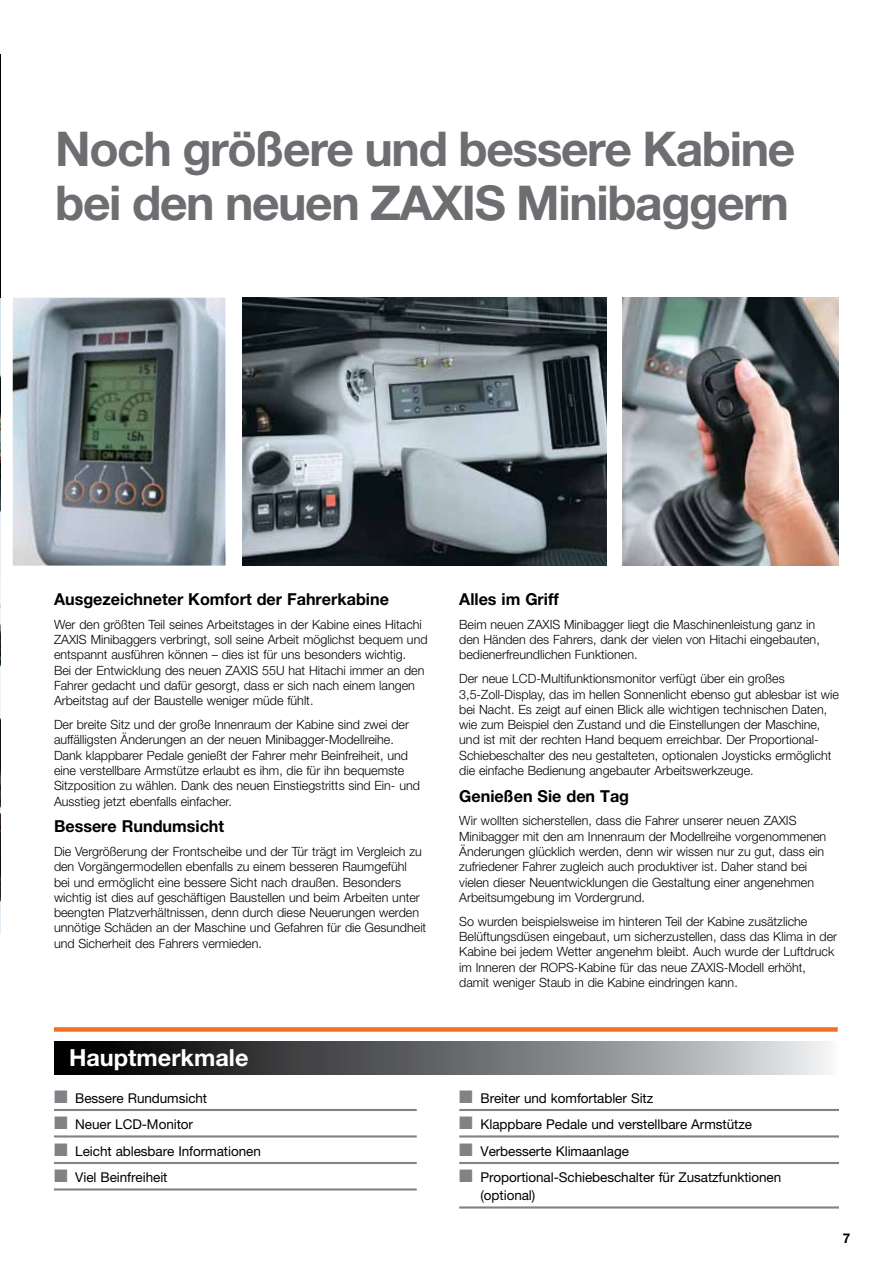
<style>
.page{position:relative;width:893px;height:1263px;background:#fff}
.page>*{position:absolute;margin:0;border:0;box-sizing:border-box;transform-origin:0 0}
.t1{font:700 48px/54.4px "Helvetica Neue LT Pro";letter-spacing:-.03em;color:#6d6e71}
.t2{font:700 23.55px "Helvetica Neue LT Pro";color:#fff}
.t3{font:700 16.5px "Helvetica Neue LT Pro";color:#000}
.t4{font:13.5px/18px "Helvetica Neue LT Pro";letter-spacing:-.005em;color:#000}
.t5{font:700 13.5px "Helvetica Neue LT Pro";color:#000}
.t6{font:300 12.75px/15.3px "Helvetica Neue LT Pro";color:#000}
.s1{color:#808285}
</style>
<div class="page">
<div style="left:54px;top:1027px;width:784px;height:5px;background:#f36f21"></div>
<img style="left:0;top:298px;width:1px;height:635px">
<img style="left:13px;top:298px;width:212px;height:268px">
<img style="left:242px;top:298px;width:364px;height:268px">
<img style="left:622px;top:298px;width:216px;height:268px">
<svg style="left:54px;top:1041px;width:775px;height:34px;background:#68696b"></svg>
<hr style="left:0;top:54px;width:1px;height:244px;background:#000">
<hr style="left:54px;top:1109px;width:363px;height:2px;background:#808285">
<hr style="left:54px;top:1135px;width:363px;height:2px;background:#808285">
<hr style="left:54px;top:1162px;width:363px;height:2px;background:#808285">
<hr style="left:54px;top:1188px;width:363px;height:2px;background:#808285">
<hr style="left:459px;top:1109px;width:380px;height:2px;background:#808285">
<hr style="left:459px;top:1135px;width:380px;height:2px;background:#808285">
<hr style="left:459px;top:1162px;width:380px;height:2px;background:#808285">
<hr style="left:459px;top:1206px;width:380px;height:2px;background:#808285">
<h1 class="t1" style="left:55px;top:120px;width:741px">Noch größere und bessere Kabine bei den neuen ZAXIS Minibaggern</h1>
<p class="t3" style="left:54px;top:589px;width:336px">Ausgezeichneter Komfort der Fahrerkabine</p>
<p class="t6" style="left:54px;top:616px;width:375px">Wer den größten Teil seines Arbeitstages in der Kabine eines Hitachi ZAXIS Minibaggers verbringt, soll seine Arbeit möglichst bequem und entspannt ausführen können – dies ist für uns besonders wichtig.<br>Bei der Entwicklung des neuen ZAXIS 55U hat Hitachi immer an den Fahrer gedacht und dafür gesorgt, dass er sich nach einem langen Arbeitstag auf der Baustelle weniger müde fühlt.</p>
<p class="t6" style="left:54px;top:717px;width:367px">Der breite Sitz und der große Innenraum der Kabine sind zwei der auffälligsten Änderungen an der neuen Minibagger-Modellreihe.<br>Dank klappbarer Pedale genießt der Fahrer mehr Beinfreiheit, und eine verstellbare Armstütze erlaubt es ihm, die für ihn bequemste Sitzposition zu wählen. Dank des neuen Einstiegstritts sind Ein- und Ausstieg jetzt ebenfalls einfacher.</p>
<p class="t3" style="left:54px;top:816px;width:172px">Bessere Rundumsicht</p>
<p class="t6" style="left:54px;top:843px;width:374px">Die Vergrößerung der Frontscheibe und der Tür trägt im Vergleich zu den Vorgängermodellen ebenfalls zu einem besseren Raumgefühl<br>bei und ermöglicht eine bessere Sicht nach draußen. Besonders wichtig ist dies auf geschäftigen Baustellen und beim Arbeiten unter beengten Platzverhältnissen, denn durch diese Neuerungen werden unnötige Schäden an der Maschine und Gefahren für die Gesundheit und Sicherheit des Fahrers vermieden.</p>
<h2 class="t2" style="left:69px;top:1043px;width:181px">Hauptmerkmale</h2>
<p class="t4" style="left:54px;top:1088px;width:155px"><span class="s1">■</span> Bessere Rundumsicht</p>
<p class="t4" style="left:54px;top:1115px;width:141px"><span class="s1">■</span> Neuer LCD-Monitor</p>
<p class="t4" style="left:54px;top:1141px;width:208px"><span class="s1">■</span> Leicht ablesbare Informationen</p>
<p class="t4" style="left:54px;top:1168px;width:115px"><span class="s1">■</span> Viel Beinfreiheit</p>
<p class="t3" style="left:459px;top:589px;width:101px">Alles im Griff</p>
<p class="t6" style="left:459px;top:616px;width:362px">Beim neuen ZAXIS Minibagger liegt die Maschinenleistung ganz in den Händen des Fahrers, dank der vielen von Hitachi eingebauten, bedienerfreundlichen Funktionen.</p>
<p class="t6" style="left:459px;top:671px;width:381px">Der neue LCD-Multifunktionsmonitor verfügt über ein großes 3,5-Zoll-Display, das im hellen Sonnenlicht ebenso gut ablesbar ist wie bei Nacht. Es zeigt auf einen Blick alle wichtigen technischen Daten, wie zum Beispiel den Zustand und die Einstellungen der Maschine, und ist mit der rechten Hand bequem erreichbar. Der Proportional-Schiebeschalter des neu gestalteten, optionalen Joysticks ermöglicht die einfache Bedienung angebauter Arbeitswerkzeuge.</p>
<p class="t3" style="left:459px;top:785px;width:171px">Genießen Sie den Tag</p>
<p class="t6" style="left:459px;top:813px;width:368px">Wir wollten sicherstellen, dass die Fahrer unserer neuen ZAXIS Minibagger mit den am Innenraum der Modellreihe vorgenommenen Änderungen glücklich werden, denn wir wissen nur zu gut, dass ein zufriedener Fahrer zugleich auch produktiver ist. Daher stand bei vielen dieser Neuentwicklungen die Gestaltung einer angenehmen Arbeitsumgebung im Vordergrund.</p>
<p class="t6" style="left:459px;top:913px;width:379px">So wurden beispielsweise im hinteren Teil der Kabine zusätzliche Belüftungsdüsen eingebaut, um sicherzustellen, dass das Klima in der Kabine bei jedem Wetter angenehm bleibt. Auch wurde der Luftdruck im Inneren der ROPS-Kabine für das neue ZAXIS-Modell erhöht, damit weniger Staub in die Kabine eindringen kann.</p>
<p class="t4" style="left:459px;top:1088px;width:196px"><span class="s1">■</span> Breiter und komfortabler Sitz</p>
<p class="t4" style="left:459px;top:1115px;width:294px"><span class="s1">■</span> Klappbare Pedale und verstellbare Armstütze</p>
<p class="t4" style="left:459px;top:1141px;width:171px"><span class="s1">■</span> Verbesserte Klimaanlage</p>
<p class="t4" style="left:480px;top:1168px;width:302px;text-indent:-21px"><span class="s1">■</span> Proportional-Schiebeschalter für Zusatzfunktionen (optional)</p>
<p class="t5" style="left:843px;top:1230px;width:9px">7</p>
</div>
